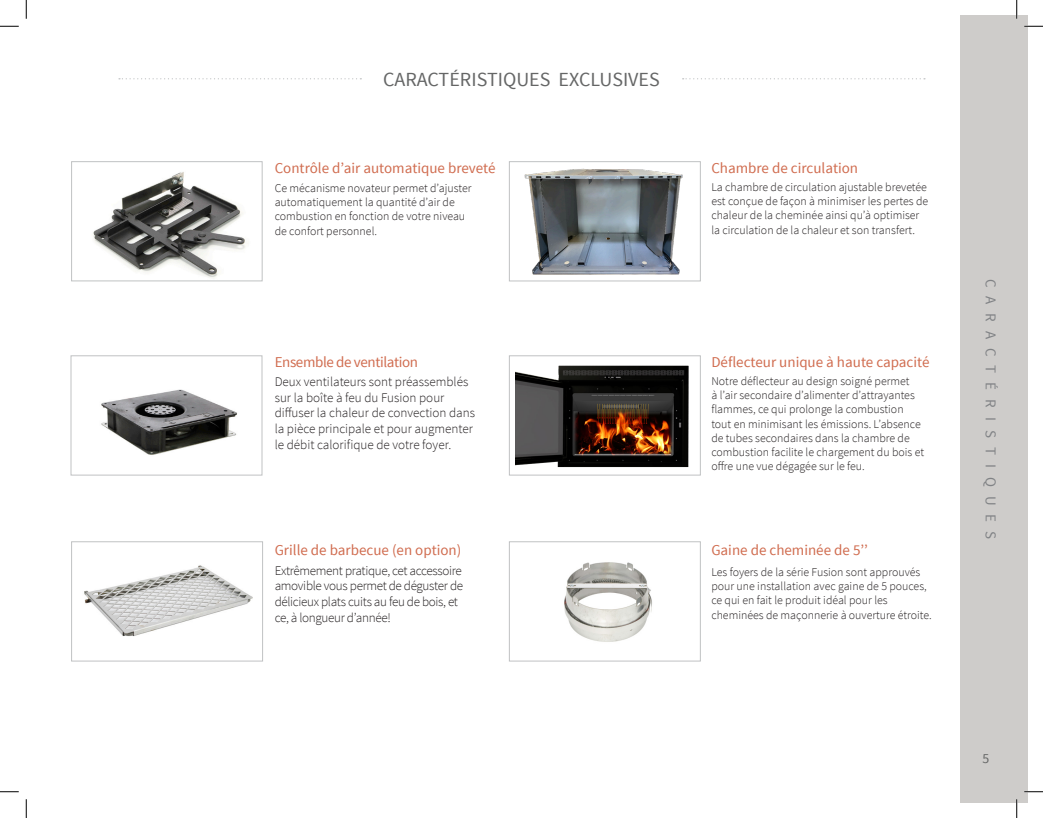
<style>
.page{position:relative;width:1043px;height:818px;background:#fff}
.page>*{position:absolute;margin:0;border:0;box-sizing:border-box;transform-origin:0 0}
.t1{font:20px "Source Sans Pro";color:#656666}
.t2{font:15px "Source Sans Pro";color:#d06c4f}
.t3{font:15px "Source Sans Pro";letter-spacing:-.025em;color:#d06c4f}
.t4{font:15px "Source Sans Pro";letter-spacing:.6em;color:#808285}
.t5{font:13.75px "Source Sans Pro";color:#656666}
.t6{font:300 13.12px/15.8px "Source Sans Pro";color:#231f20}
.t7{font:300 13.12px/15.8px "Source Sans Pro";letter-spacing:-.025em;color:#231f20}
.t8{font:300 11.88px/14.2px "Source Sans Pro";color:#231f20}
</style>
<div class="page">
<div style="left:960px;top:15px;width:68px;height:787px;background:#ceccca"></div>
<img style="left:524px;top:168px;width:159px;height:107px">
<div style="left:509px;top:161px;width:191px;height:120px;border:1px solid #c0c2c3"></div>
<img style="left:84px;top:565px;width:169px;height:71px">
<div style="left:71px;top:541px;width:192px;height:120px;border:1px solid #c0c2c3"></div>
<img style="left:564px;top:562px;width:88px;height:80px">
<div style="left:509px;top:541px;width:191px;height:120px;border:1px solid #c0c2c3"></div>
<img style="left:515px;top:365px;width:174px;height:103px">
<div style="left:509px;top:355px;width:191px;height:120px;border:1px solid #c0c2c3"></div>
<img style="left:93px;top:172px;width:153px;height:106px">
<div style="left:71px;top:161px;width:191px;height:120px;border:1px solid #c0c2c3"></div>
<img style="left:101px;top:389px;width:136px;height:66px">
<div style="left:71px;top:355px;width:191px;height:120px;border:1px solid #c0c2c3"></div>
<svg style="left:682px;top:78px;width:243px;height:1px"></svg>
<svg style="left:119px;top:78px;width:242px;height:1px"></svg>
<svg style="left:0;top:25px;width:19px;height:2px"></svg>
<svg style="left:1024px;top:25px;width:18px;height:2px"></svg>
<svg style="left:0;top:791px;width:19px;height:1px"></svg>
<svg style="left:1024px;top:791px;width:18px;height:1px"></svg>
<svg style="left:25px;top:0;width:2px;height:19px"></svg>
<svg style="left:25px;top:799px;width:2px;height:19px"></svg>
<svg style="left:1016px;top:0;width:1px;height:19px"></svg>
<svg style="left:1015px;top:799px;width:2px;height:19px"></svg>
<p class="t1" style="left:383px;top:67px;width:278px">CARACTÉRISTIQUES EXCLUSIVES</p>
<p class="t2" style="left:275px;top:158px;width:222px">Contrôle d’air automatique breveté</p>
<p class="t2" style="left:711px;top:158px;width:148px">Chambre de circulation</p>
<p class="t8" style="left:275px;top:181px;width:198px">Ce mécanisme novateur permet d’ajuster automatiquement la quantité d’air de combustion en fonction de votre niveau de confort personnel.</p>
<p class="t8" style="left:711px;top:180px;width:218px">La chambre de circulation ajustable brevetée est conçue de façon à minimiser les pertes de chaleur de la cheminée ainsi qu’à optimiser la circulation de la chaleur et son transfert.</p>
<p class="t3" style="left:275px;top:352px;width:145px">Ensemble de ventilation</p>
<p class="t2" style="left:711px;top:352px;width:219px">Déflecteur unique à haute capacité</p>
<p class="t6" style="left:275px;top:373px;width:202px">Deux ventilateurs sont préassemblés sur la boîte à feu du Fusion pour diffuser la chaleur de convection dans la pièce principale et pour augmenter le débit calorifique de votre foyer.</p>
<p class="t8" style="left:711px;top:374px;width:214px">Notre déflecteur au design soigné permet<br>à l’air secondaire d’alimenter d’attrayantes flammes, ce qui prolonge la combustion tout en minimisant les émissions. L’absence de tubes secondaires dans la chambre de combustion facilite le chargement du bois et offre une vue dégagée sur le feu.</p>
<p class="t2" style="left:275px;top:540px;width:188px">Grille de barbecue (en option)</p>
<p class="t7" style="left:275px;top:562px;width:189px">Extrêmement pratique, cet accessoire</p>
<p class="t7" style="left:275px;top:578px;width:190px">amovible vous permet de déguster de</p>
<p class="t7" style="left:275px;top:593px;width:185px">délicieux plats cuits au feu de bois, et ce, à longueur d’année!</p>
<p class="t2" style="left:711px;top:540px;width:158px">Gaine de cheminée de 5’’</p>
<p class="t8" style="left:711px;top:564px;width:222px">Les foyers de la série Fusion sont approuvés pour une installation avec gaine de 5 pouces, ce qui en fait le produit idéal pour les cheminées de maçonnerie à ouverture étroite.</p>
<p class="t4" style="left:1000px;top:279px;width:262px;rotate:90deg">CARACTÉRISTIQUES</p>
<p class="t5" style="left:982px;top:750px;width:8px">5</p>
</div>
